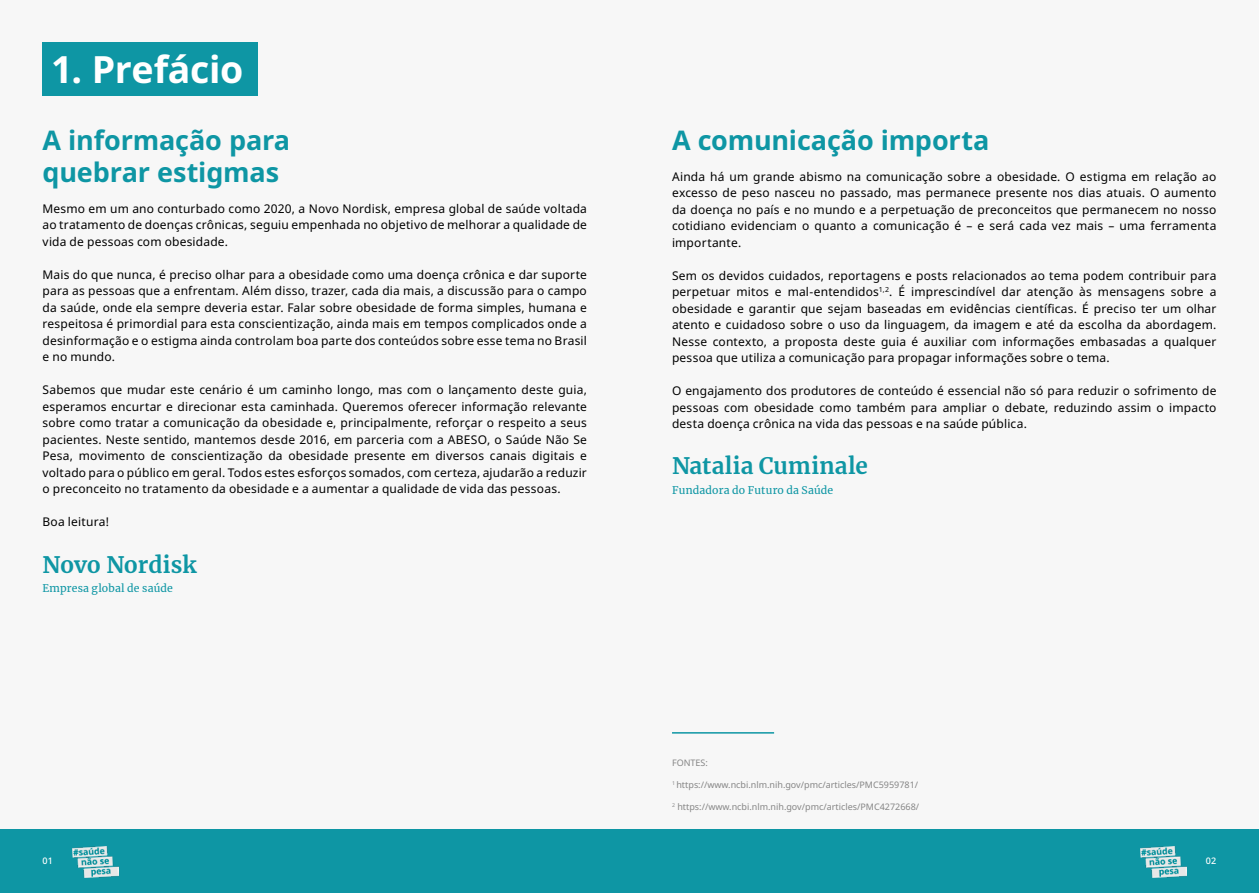
<style>
.page{position:relative;width:1259px;height:893px;background:#f7f7f7}
.page>*{position:absolute;margin:0;border:0;box-sizing:border-box;transform-origin:0 0}
.t1{font:700 37.5px "Apis";letter-spacing:-.01em;color:#fff}
.t2{font:700 27px "Apis";letter-spacing:-.005em;color:#0e96a4}
.t3{font:700 22.5px "Merriweather";letter-spacing:.005em;color:#0e96a4}
.t4{font:12px/16.5px "Apis";letter-spacing:.015em;color:#000;text-align:justify}
.t5{font:10.5px "Merriweather";letter-spacing:.015em;color:#0e96a4}
.t6{font:9px "Apis";color:#868686}
.t7{font:500 9px "Apis";color:#fff}
</style>
<div class="page">
<div style="left:0;top:829px;width:1259px;height:64px;background:#0e96a4"></div>
<img style="left:1140px;top:846px;width:46px;height:32px">
<img style="left:72px;top:846px;width:46px;height:32px">
<div style="left:43px;top:43px;width:215px;height:53px;background:#0e96a4"></div>
<hr style="left:672px;top:732px;width:102px;height:2px;background:#0e96a4">
<h1 class="t1" style="left:51px;top:43px;width:194px">1. Prefácio</h1>
<h2 class="t2" style="left:43px;top:121px;width:249px">A informação para</h2>
<h2 class="t2" style="left:672px;top:121px;width:319px">A comunicação importa</h2>
<h2 class="t2" style="left:43px;top:154px;width:238px">quebrar estigmas</h2>
<p class="t4" style="left:672px;top:168px;width:546px">Ainda há um grande abismo na comunicação sobre a obesidade. O estigma em relação ao excesso de peso nasceu no passado, mas permanece presente nos dias atuais. O aumento da doença no país e no mundo e a perpetuação de preconceitos que permanecem no nosso cotidiano evidenciam o quanto a comunicação é – e será cada vez mais – uma ferramenta importante.</p>
<p class="t4" style="left:672px;top:267px;width:546px">Sem os devidos cuidados, reportagens e posts relacionados ao tema podem contribuir para perpetuar mitos e mal-entendidos<sup>1,2</sup>. É imprescindível dar atenção às mensagens sobre a obesidade e garantir que sejam baseadas em evidências científicas. É preciso ter um olhar atento e cuidadoso sobre o uso da linguagem, da imagem e até da escolha da abordagem.<br>Nesse contexto, a proposta deste guia é auxiliar com informações embasadas a qualquer pessoa que utiliza a comunicação para propagar informações sobre o tema.</p>
<p class="t4" style="left:672px;top:383px;width:546px">O engajamento dos produtores de conteúdo é essencial não só para reduzir o sofrimento de pessoas com obesidade como também para ampliar o debate, reduzindo assim o impacto desta doença crônica na vida das pessoas e na saúde pública.</p>
<p class="t4" style="left:43px;top:201px;width:546px">Mesmo em um ano conturbado como 2020, a Novo Nordisk, empresa global de saúde voltada ao tratamento de doenças crônicas, seguiu empenhada no objetivo de melhorar a qualidade de vida de pessoas com obesidade.</p>
<p class="t4" style="left:43px;top:267px;width:546px">Mais do que nunca, é preciso olhar para a obesidade como uma doença crônica e dar suporte para as pessoas que a enfrentam. Além disso, trazer, cada dia mais, a discussão para o campo da saúde, onde ela sempre deveria estar. Falar sobre obesidade de forma simples, humana e respeitosa é primordial para esta conscientização, ainda mais em tempos complicados onde a desinformação e o estigma ainda controlam boa parte dos conteúdos sobre esse tema no Brasil e no mundo.</p>
<p class="t4" style="left:43px;top:382px;width:546px">Sabemos que mudar este cenário é um caminho longo, mas com o lançamento deste guia, esperamos encurtar e direcionar esta caminhada. Queremos oferecer informação relevante sobre como tratar a comunicação da obesidade e, principalmente, reforçar o respeito a seus pacientes. Neste sentido, mantemos desde 2016, em parceria com a ABESO, o Saúde Não Se Pesa, movimento de conscientização da obesidade presente em diversos canais digitais e voltado para o público em geral. Todos estes esforços somados, com certeza, ajudarão a reduzir o preconceito no tratamento da obesidade e a aumentar a qualidade de vida das pessoas.</p>
<p class="t4" style="left:43px;top:514px;width:68px">Boa leitura!</p>
<h3 class="t3" style="left:672px;top:450px;width:197px">Natalia Cuminale</h3>
<p class="t5" style="left:672px;top:482px;width:163px">Fundadora do Futuro da Saúde</p>
<h3 class="t3" style="left:43px;top:549px;width:155px">Novo Nordisk</h3>
<p class="t5" style="left:43px;top:581px;width:132px">Empresa global de saúde</p>
<p class="t6" style="left:672px;top:757px;width:37px">FONTES:</p>
<p class="t6" style="left:672px;top:778px;width:248px"><sup>1</sup> https://www.ncbi.nlm.nih.gov/pmc/articles/PMC5959781/</p>
<p class="t6" style="left:672px;top:800px;width:249px"><sup>2</sup> https://www.ncbi.nlm.nih.gov/pmc/articles/PMC4272668/</p>
<p class="t7" style="left:43px;top:855px;width:12px">01</p>
<p class="t7" style="left:1206px;top:855px;width:12px">02</p>
</div>
